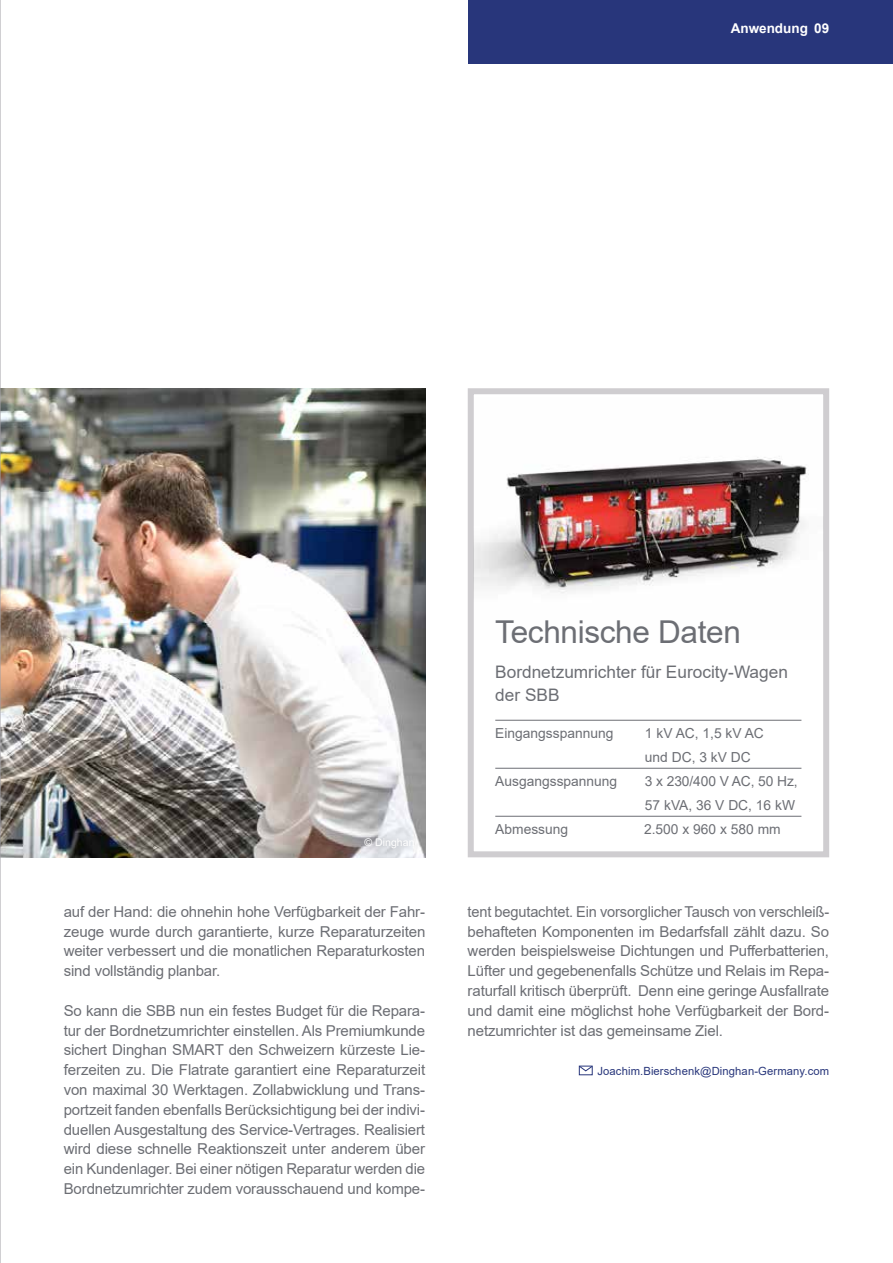
<style>
.page{position:relative;width:893px;height:1263px;background:#fff}
.page>*{position:absolute;margin:0;border:0;box-sizing:border-box;transform-origin:0 0}
.t1{font:31.5px "Arial";letter-spacing:-.01em;color:#6c6e74}
.t2{font:17.25px/22.5px "Arial";color:#6c6e74}
.t3{font:15px/19.8px "Arial";letter-spacing:-.01em;color:#6c6e74;text-align:justify}
.t4{font:13.8px/24px "Arial";color:#6c6e74}
.t5{font:700 13.5px "Arial";color:#fff}
.t6{font:11.25px "Arial";letter-spacing:.01em;color:#28367b}
.t7{font:10.5px "Arial";letter-spacing:.005em;color:#fff}
</style>
<div class="page">
<div style="left:468px;top:0;width:425px;height:64px;background:#28367b"></div>
<div style="left:468px;top:388px;width:361px;height:469px;border:6px solid #cfcdd0"></div>
<img style="left:1px;top:388px;width:424px;height:469px">
<img style="left:474px;top:397px;width:349px;height:242px">
<div style="left:355px;top:829px;width:68px;height:28px;background:#000;opacity:.3"></div>
<hr style="left:495px;top:720px;width:306px;height:1px;background:#6c6e74">
<hr style="left:495px;top:768px;width:306px;height:1px;background:#6c6e74">
<hr style="left:495px;top:816px;width:306px;height:1px;background:#6c6e74">
<div style="left:579px;top:1066px;width:14px;height:9px;border:1px solid #28367b"></div>
<svg style="left:579px;top:1065px;width:14px;height:7px"></svg>
<hr style="left:0;top:0;width:1px;height:1263px;background:#a2a0a5">
<p class="t5" style="left:814px;top:19px;width:17px">09</p>
<p class="t5" style="left:731px;top:19px;width:79px">Anwendung</p>
<p class="t7" style="left:326px;top:831px;width:88px">© Andreas Riegler</p>
<p class="t7" style="left:364px;top:835px;width:52px">© Dinghan</p>
<p class="t3" style="left:64px;top:901px;width:363px">auf der Hand: die ohnehin hohe Verfügbarkeit der Fahr&shy;zeuge wurde durch garantierte, kurze Reparaturzeiten weiter verbessert und die monatlichen Reparaturkosten sind vollständig planbar.</p>
<p class="t3" style="left:64px;top:1000px;width:363px">So kann die SBB nun ein festes Budget für die Repara&shy;tur der Bordnetzumrichter einstellen. Als Premiumkunde sichert Dinghan SMART den Schweizern kürzeste Lie&shy;ferzeiten zu. Die Flatrate garantiert eine Reparaturzeit von maximal 30 Werktagen. Zollabwicklung und Trans&shy;portzeit fanden ebenfalls Berücksichtigung bei der indivi&shy;duellen Ausgestaltung des Service-Vertrages. Realisiert wird diese schnelle Reaktionszeit unter anderem über ein Kundenlager. Bei einer nötigen Reparatur werden die Bordnetzumrichter zudem vorausschauend und kompe-</p>
<h1 class="t1" style="left:495px;top:610px;width:247px">Technische Daten</h1>
<p class="t2" style="left:495px;top:661px;width:294px">Bordnetzumrichter für Eurocity-Wagen der SBB</p>
<p class="t4" style="left:495px;top:721px;width:120px">Eingangsspannung</p>
<p class="t4" style="left:645px;top:721px;width:120px">1 kV AC, 1,5 kV AC und DC, 3 kV DC</p>
<p class="t4" style="left:495px;top:769px;width:124px">Ausgangsspannung</p>
<p class="t4" style="left:645px;top:769px;width:154px">3 x 230/400 V AC, 50 Hz,<br>57 kVA, 36 V DC, 16 kW</p>
<p class="t4" style="left:495px;top:817px;width:74px">Abmessung</p>
<p class="t4" style="left:644px;top:817px;width:138px">2.500 x 960 x 580 mm</p>
<p class="t3" style="left:468px;top:901px;width:363px">tent begutachtet. Ein vorsorglicher Tausch von verschleiß&shy;behafteten Komponenten im Bedarfsfall zählt dazu. So werden beispielsweise Dichtungen und Pufferbatterien, Lüfter und gegebenenfalls Schütze und Relais im Repa&shy;raturfall kritisch überprüft. Denn eine geringe Ausfallrate und damit eine möglichst hohe Verfügbarkeit der Bord&shy;netzumrichter ist das gemeinsame Ziel.</p>
<p class="t6" style="left:597px;top:1063px;width:233px">Joachim.Bierschenk@Dinghan-Germany.com</p>
</div>
